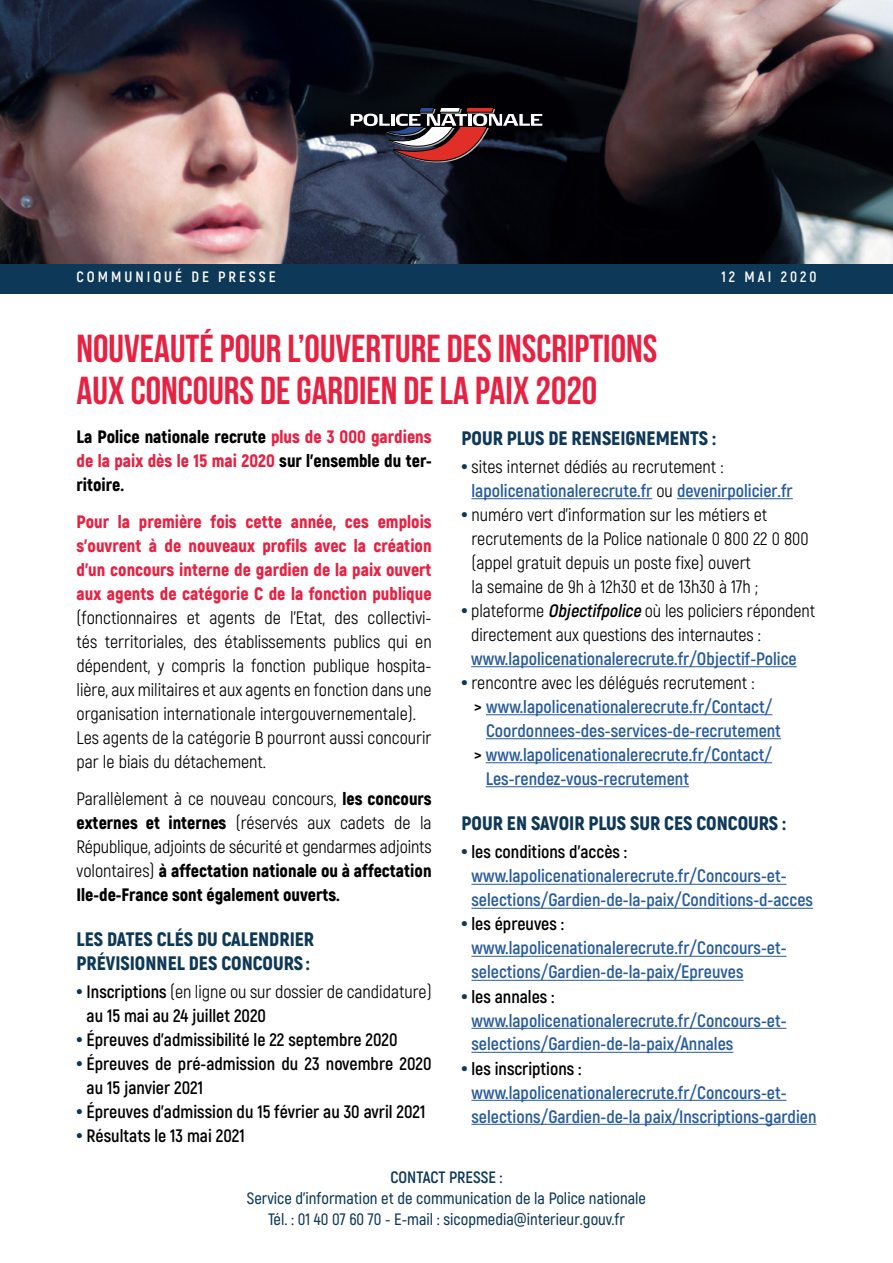
<style>
.page{position:relative;width:893px;height:1263px;background:#fff}
.page>*{position:absolute;margin:0;border:0;box-sizing:border-box;transform-origin:0 0}
.t1{font:700 39px/42px "Bebas Neue";color:#e62243}
.t2{font:900 19.5px/24px "Akrobat";color:#0e3857}
.t3{font:18px/24px "Akrobat";color:#000}
.t4{font:700 18px/24px "Akrobat";color:#275b9b}
.t5{font:700 18px/24px "Akrobat";color:#000}
.t6{font:900 18px/24px "Akrobat";color:#e62243;text-align:justify}
.t7{font:900 18px/24px "Akrobat";color:#000;text-align:justify}
.t8{font:600 16.5px/21px "Akrobat";color:#0e3857;text-align:center}
.t9{font:700 16.5px "Akrobat";color:#0e3857}
.t10{font:700 15px "Akrobat";letter-spacing:.2em;color:#fff}
.s1{color:#e62243}
.s2{font-weight:900}
.s3{font-weight:900;font-size:25.5px;color:#0e3857}
.s4{font-weight:400}
.s5{font-weight:400;color:#000}
.s6{font-weight:700;font-style:italic}
.s7{color:#000}
</style>
<div class="page">
<img style="left:0;top:0;width:893px;height:264px">
<svg style="left:351px;top:107px;width:191px;height:55px;background:#57454c"></svg>
<div style="left:0;top:264px;width:893px;height:29px;background:#0e3857"></div>
<hr style="left:471px;top:498px;width:181px;height:1px;background:#275b9b">
<hr style="left:677px;top:498px;width:116px;height:1px;background:#275b9b">
<hr style="left:471px;top:666px;width:326px;height:1px;background:#275b9b">
<hr style="left:486px;top:714px;width:286px;height:1px;background:#275b9b">
<hr style="left:486px;top:738px;width:295px;height:1px;background:#275b9b">
<hr style="left:486px;top:762px;width:286px;height:1px;background:#275b9b">
<hr style="left:486px;top:786px;width:203px;height:1px;background:#275b9b">
<hr style="left:471px;top:884px;width:315px;height:1px;background:#275b9b">
<hr style="left:471px;top:908px;width:342px;height:1px;background:#275b9b">
<hr style="left:471px;top:956px;width:315px;height:1px;background:#275b9b">
<hr style="left:471px;top:980px;width:272px;height:1px;background:#275b9b">
<hr style="left:471px;top:1028px;width:315px;height:1px;background:#275b9b">
<hr style="left:471px;top:1052px;width:262px;height:1px;background:#275b9b">
<hr style="left:471px;top:1100px;width:315px;height:1px;background:#275b9b">
<hr style="left:471px;top:1124px;width:345px;height:1px;background:#275b9b">
<p class="t10" style="left:77px;top:268px;width:201px">COMMUNIQUÉ DE PRESSE</p>
<p class="t10" style="left:721px;top:268px;width:97px">12 MAI 2020</p>
<h1 class="t1" style="left:77px;top:327px;width:582px">NOUVEAUTÉ POUR L’OUVERTURE DES INSCRIPTIONS<br>AUX CONCOURS DE GARDIEN DE LA PAIX 2020</h1>
<p class="t7" style="left:77px;top:425px;width:357px">La Police nationale recrute <span class="s1">plus de 3 000 gardiens de la paix dès le 15 mai 2020</span> sur l’ensemble du ter&shy;ritoire.</p>
<p class="t6" style="left:77px;top:509px;width:357px">Pour la première fois cette année, ces emplois s’ouvrent à de nouveaux profils avec la création d’un concours interne de gardien de la paix ouvert aux agents de catégorie C de la fonction publique</p>
<p class="t3" style="left:77px;top:606px;width:357px">(fonctionnaires et agents de l’Etat, des collectivi&shy;tés territoriales, des établissements publics qui en dépendent, y compris la fonction publique hospita&shy;lière, aux militaires et aux agents en fonction dans une organisation internationale intergouvernementale).<br>Les agents de la catégorie B pourront aussi concourir par le biais du détachement.</p>
<p class="t3" style="left:77px;top:786px;width:357px;text-align:justify">Parallèlement à ce nouveau concours, <span class="s2">les concours externes et internes</span> (réservés aux cadets de la République, adjoints de sécurité et gendarmes adjoints volontaires) <span class="s2">à affectation nationale ou à affectation Ile-de-France sont également ouverts.</span></p>
<p class="t2" style="left:77px;top:927px;width:239px">LES DATES CLÉS DU CALENDRIER<br>PRÉVISIONNEL DES CONCOURS :</p>
<p class="t5" style="left:87px;top:980px;width:346px;text-indent:-10px"><span class="s3">•</span> Inscriptions <span class="s4">(en ligne ou sur dossier de candidature) </span>au 15 mai au 24 juillet 2020</p>
<p class="t5" style="left:77px;top:1028px;width:323px"><span class="s3">•</span> Épreuves d’admissibilité le 22 septembre 2020</p>
<p class="t5" style="left:87px;top:1052px;width:346px;text-indent:-10px"><span class="s3">•</span> Épreuves de pré-admission du 23 novembre 2020 au 15 janvier 2021</p>
<p class="t5" style="left:77px;top:1100px;width:350px"><span class="s3">•</span> Épreuves d’admission du 15 février au 30 avril 2021</p>
<p class="t5" style="left:77px;top:1124px;width:170px"><span class="s3">•</span> Résultats le 13 mai 2021</p>
<p class="t2" style="left:461px;top:426px;width:256px">POUR PLUS DE RENSEIGNEMENTS :</p>
<p class="t4" style="left:471px;top:454px;width:323px;text-indent:-10px"><span class="s3">•</span> <span class="s5">sites internet dédiés au recrutement : </span>lapolicenationalerecrute.fr <span class="s5">ou</span> devenirpolicier.fr</p>
<p class="t3" style="left:471px;top:503px;width:339px;text-indent:-10px"><span class="s3">•</span> numéro vert d’information sur les métiers et recrutements de la Police nationale 0 800 22 0 800 (appel gratuit depuis un poste fixe) ouvert<br>la semaine de 9h à 12h30 et de 13h30 à 17h ;</p>
<p class="t3" style="left:471px;top:599px;width:345px;text-indent:-10px"><span class="s3">•</span> plateforme <span class="s6">Objectifpolice</span> où les policiers répondent directement aux questions des internautes :</p>
<p class="t4" style="left:471px;top:646px;width:327px">www.lapolicenationalerecrute.fr/Objectif-Police</p>
<p class="t3" style="left:461px;top:671px;width:295px"><span class="s3">•</span> rencontre avec les délégués recrutement :</p>
<p class="t4" style="left:474px;top:694px;width:300px"><span class="s7">&gt;</span> www.lapolicenationalerecrute.fr/Contact/</p>
<p class="t4" style="left:486px;top:718px;width:296px">Coordonnees-des-services-de-recrutement</p>
<p class="t4" style="left:474px;top:742px;width:300px"><span class="s7">&gt;</span> www.lapolicenationalerecrute.fr/Contact/</p>
<p class="t4" style="left:486px;top:766px;width:205px">Les-rendez-vous-recrutement</p>
<p class="t2" style="left:461px;top:811px;width:326px">POUR EN SAVOIR PLUS SUR CES CONCOURS :</p>
<p class="t4" style="left:471px;top:840px;width:343px;text-indent:-10px"><span class="s3">•</span> <span class="s7">les conditions d’accès : </span>www.lapolicenationalerecrute.fr/Concours-et&shy;selections/Gardien-de-la-paix/Conditions-d-acces</p>
<p class="t4" style="left:471px;top:912px;width:317px;text-indent:-10px"><span class="s3">•</span> <span class="s7">les épreuves : </span>www.lapolicenationalerecrute.fr/Concours-et&shy;selections/Gardien-de-la-paix/Epreuves</p>
<p class="t4" style="left:471px;top:984px;width:317px;text-indent:-10px"><span class="s3">•</span> <span class="s7">les annales : </span>www.lapolicenationalerecrute.fr/Concours-et&shy;selections/Gardien-de-la-paix/Annales</p>
<p class="t4" style="left:471px;top:1056px;width:346px;text-indent:-10px"><span class="s3">•</span> <span class="s7">les inscriptions : </span>www.lapolicenationalerecrute.fr/Concours-et&shy;selections/Gardien-de-la paix/Inscriptions-gardien</p>
<p class="t9" style="left:390px;top:1166px;width:114px">CONTACT PRESSE :</p>
<p class="t8" style="left:247px;top:1187px;width:401px">Service d’information et de communication de la Police nationale<br>Tél. : 01 40 07 60 70 - E-mail : sicopmedia@interieur.gouv.fr</p>
</div>
